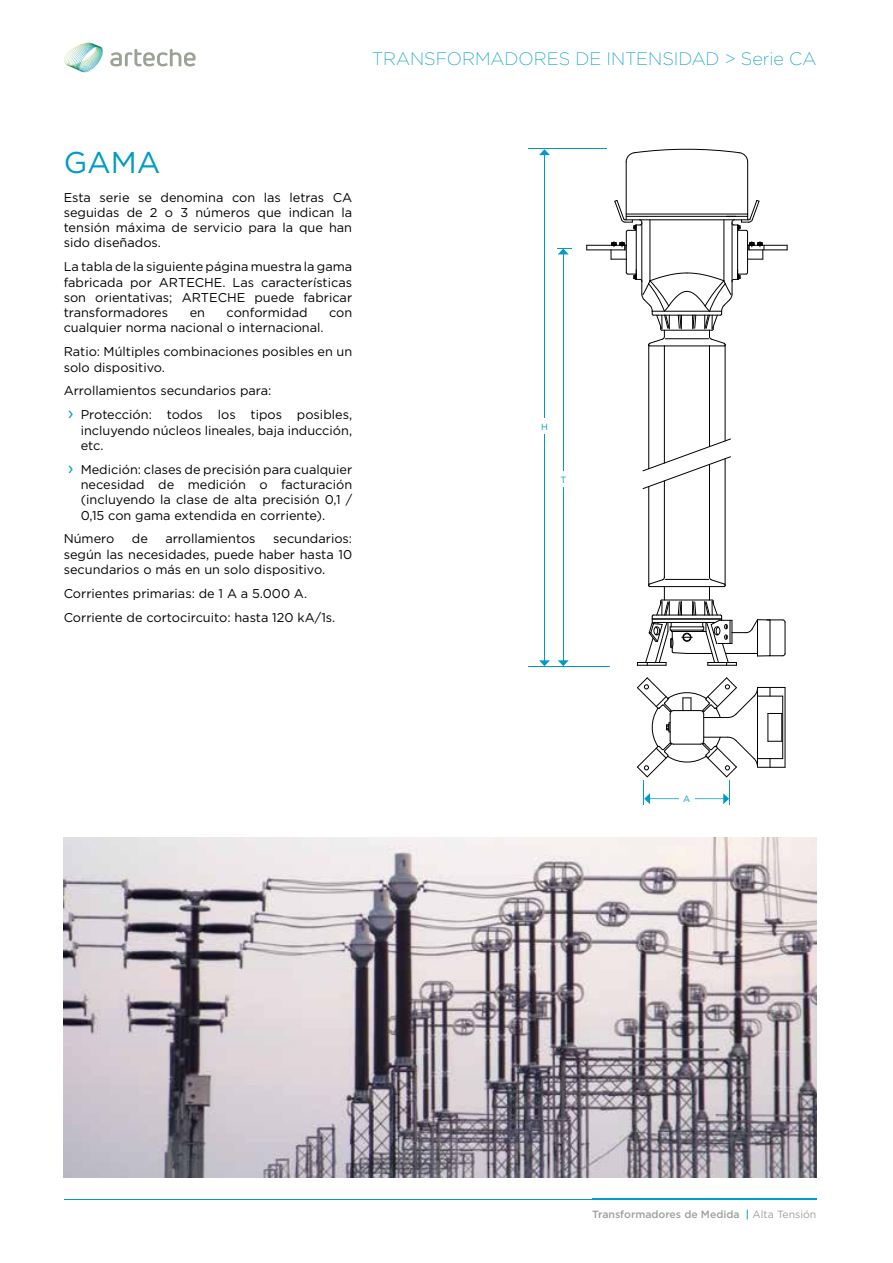
<style>
.page{position:relative;width:893px;height:1263px;background:#fff}
.page>*{position:absolute;margin:0;border:0;box-sizing:border-box;transform-origin:0 0}
.t1{font:30px "Gotham";color:#009bc8}
.t2{font:200 18px "Gotham";color:#009bc8}
.t3{font:12.75px/15.3px "Gotham";color:#000;text-align:justify}
.t4{font:500 10.5px "Gotham";color:#9aa299}
.t5{font:9px "Gotham";color:#009bc8}
.s1{font-size:18px;color:#009bc8}
.s2{color:#009bc8}
.s3{font-weight:400}
</style>
<div class="page">
<hr style="left:64px;top:1199px;width:752px;height:1px;background:#009bc8">
<svg style="left:110px;top:49px;width:86px;height:17px"></svg>
<hr style="left:592px;top:1198px;width:224px;height:2px;background:#009bc8">
<img style="left:64px;top:838px;width:752px;height:340px">
<hr style="left:626px;top:162px;width:1px;height:58px;background:#000">
<hr style="left:636px;top:225px;width:1px;height:54px;background:#000">
<hr style="left:747px;top:162px;width:1px;height:52px;background:#000">
<svg style="left:626px;top:148px;width:122px;height:15px"></svg>
<hr style="left:737px;top:225px;width:1px;height:54px;background:#000">
<hr style="left:641px;top:222px;width:1px;height:72px;background:#000">
<hr style="left:732px;top:222px;width:1px;height:72px;background:#000">
<hr style="left:587px;top:245px;width:39px;height:1px;background:#000">
<hr style="left:587px;top:250px;width:38px;height:1px;background:#000">
<hr style="left:626px;top:232px;width:1px;height:40px;background:#000">
<hr style="left:747px;top:245px;width:40px;height:1px;background:#000">
<hr style="left:749px;top:250px;width:38px;height:1px;background:#000">
<hr style="left:747px;top:232px;width:1px;height:40px;background:#000">
<svg style="left:614px;top:200px;width:146px;height:33px"></svg>
<hr style="left:650px;top:220px;width:1px;height:61px;background:#000">
<hr style="left:724px;top:220px;width:1px;height:61px;background:#000">
<svg style="left:611px;top:242px;width:15px;height:18px"></svg>
<svg style="left:747px;top:242px;width:18px;height:18px"></svg>
<svg style="left:626px;top:269px;width:160px;height:397px"></svg>
<hr style="left:528px;top:148px;width:79px;height:1px;background:#009bc8">
<hr style="left:528px;top:666px;width:82px;height:1px;background:#009bc8">
<hr style="left:544px;top:154px;width:1px;height:507px;background:#009bc8">
<svg style="left:539px;top:660px;width:11px;height:6px"></svg>
<svg style="left:539px;top:149px;width:11px;height:6px"></svg>
<div style="left:537px;top:418px;width:15px;height:16px;background:#fff"></div>
<hr style="left:563px;top:254px;width:1px;height:407px;background:#009bc8">
<svg style="left:558px;top:660px;width:11px;height:6px"></svg>
<svg style="left:557px;top:248px;width:15px;height:6px"></svg>
<div style="left:556px;top:471px;width:14px;height:16px;background:#fff"></div>
<hr style="left:785px;top:687px;width:1px;height:80px;background:#000">
<svg style="left:637px;top:677px;width:148px;height:127px"></svg>
<img style="left:64px;top:43px;width:39px;height:29px">
<h2 class="t2" style="left:372px;top:47px;width:446px">TRANSFORMADORES DE INTENSIDAD &gt; Serie CA</h2>
<h1 class="t1" style="left:64px;top:143px;width:98px">GAMA</h1>
<p class="t3" style="left:64px;top:189px;width:290px">Esta serie se denomina con las letras CA seguidas de 2 o 3 números que indican la tensión máxima de servicio para la que han sido diseñados.</p>
<p class="t3" style="left:64px;top:259px;width:290px">La tabla de la siguiente página muestra la gama fabricada por ARTECHE. Las características son orientativas; ARTECHE puede fabricar transformadores</p>
<p class="t3" style="left:190px;top:305px;width:17px">en</p>
<p class="t3" style="left:227px;top:305px;width:82px">conformidad</p>
<p class="t3" style="left:329px;top:305px;width:25px">con</p>
<p class="t3" style="left:64px;top:316px;width:290px;line-height:23.9px">cualquier norma nacional o internacional.<br>Ratio: Múltiples combinaciones posibles en un</p>
<p class="t3" style="left:64px;top:359px;width:103px">solo dispositivo.</p>
<p class="t3" style="left:64px;top:383px;width:209px">Arrollamientos secundarios para:</p>
<p class="t3" style="left:68px;top:407px;width:286px"><span class="s1">›</span> Protección: todos los tipos posibles,</p>
<p class="t3" style="left:81px;top:422px;width:273px">incluyendo núcleos lineales, baja inducción, etc.</p>
<p class="t3" style="left:81px;top:461px;width:273px;text-indent:-13px"><span class="s1">›</span> Medición: clases de precisión para cualquier necesidad de medición o facturación (incluyendo la clase de alta precisión 0,1 / 0,15 con gama extendida en corriente).</p>
<p class="t3" style="left:64px;top:531px;width:52px">Número</p>
<p class="t3" style="left:132px;top:531px;width:18px">de</p>
<p class="t3" style="left:165px;top:531px;width:92px">arrollamientos</p>
<p class="t3" style="left:64px;top:531px;width:290px;text-indent:209px">secundarios: según las necesidades, puede haber hasta 10 secundarios o más en un solo dispositivo.</p>
<p class="t3" style="left:64px;top:581px;width:273px;line-height:23.9px">Corrientes primarias: de 1 A a 5.000 A.<br>Corriente de cortocircuito: hasta 120 kA/1s.</p>
<p class="t5" style="left:541px;top:421px;width:8px">H</p>
<p class="t5" style="left:560px;top:474px;width:7px">T</p>
<p class="t5" style="left:683px;top:793px;width:9px">A</p>
<p class="t4" style="left:592px;top:1207px;width:226px">Transformadores de Medida <span class="s2">|</span> <span class="s3">Alta Tensión</span></p>
</div>
